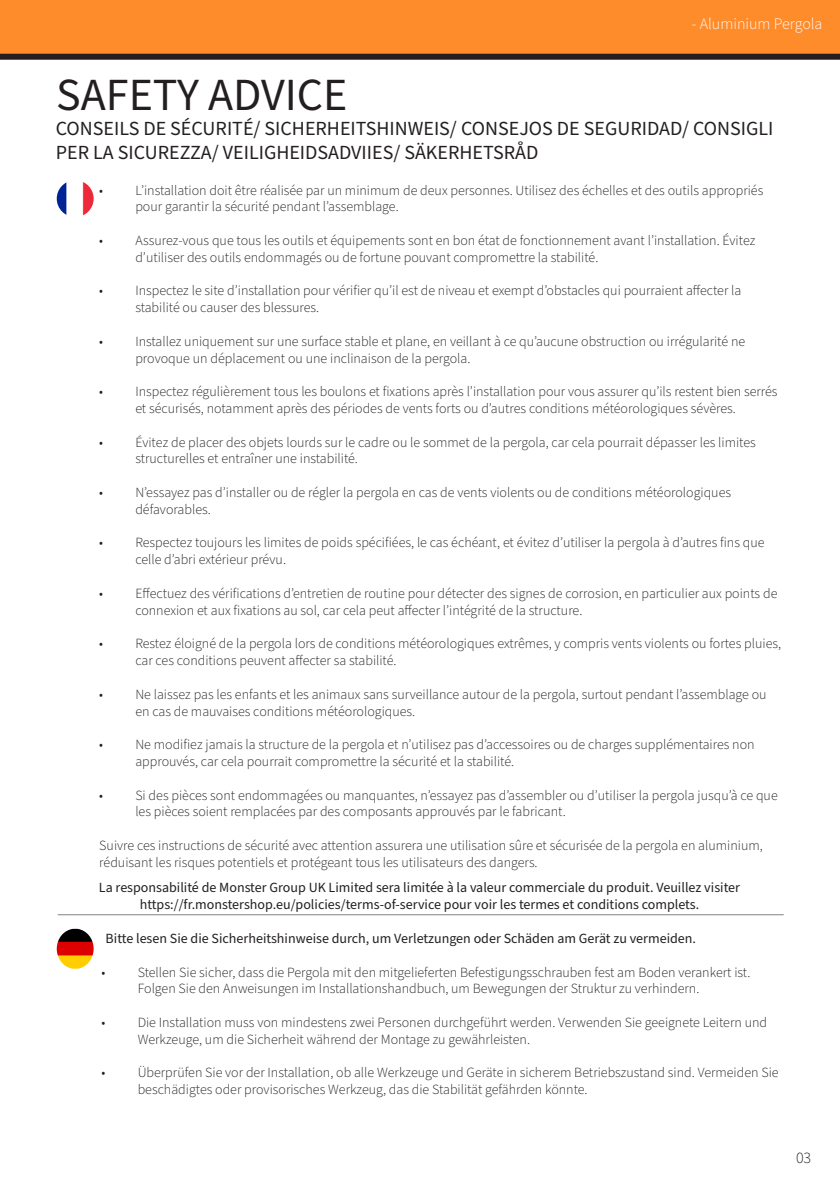
<style>
.page{position:relative;width:840px;height:1191px;background:#fff}
.page>*{position:absolute;margin:0;border:0;box-sizing:border-box;transform-origin:0 0}
.t1{font:46px "Source Sans Pro";color:#231f20}
.t2{font:20px/24px "Source Sans Pro";color:#231f20}
.t3{font:300 16px "Source Sans Pro";color:#fff}
.t4{font:300 16px "Source Sans Pro";color:#231f20}
.t5{font:300 14px/16.8px "Source Sans Pro";color:#231f20}
.t6{font:14px "Source Sans Pro";color:#231f20}
</style>
<div class="page">
<div style="left:0;top:0;width:839px;height:57px;background:#ff8c2b"></div>
<div style="left:0;top:54px;width:839px;height:6px;background:#231f20"></div>
<hr style="left:58px;top:914px;width:725px;height:1px;background:#000">
<img style="left:57px;top:182px;width:37px;height:34px">
<img style="left:57px;top:928px;width:37px;height:40px">
<p class="t3" style="left:691px;top:13px;width:132px">- Aluminium Pergola</p>
<p class="t1" style="left:56px;top:64px;width:292px">SAFETY ADVICE</p>
<p class="t2" style="left:56px;top:117px;width:718px">CONSEILS DE SÉCURITÉ/ SICHERHEITSHINWEIS/ CONSEJOS DE SEGURIDAD/ CONSIGLI<br>PER LA SICUREZZA/ VEILIGHEIDSADVIIES/ SÄKERHETSRÅD</p>
<p class="t5" style="left:135px;top:182px;width:629px;text-indent:-36px">• L’installation doit être réalisée par un minimum de deux personnes. Utilisez des échelles et des outils appropriés pour garantir la sécurité pendant l’assemblage.</p>
<p class="t5" style="left:135px;top:232px;width:621px;text-indent:-36px">• Assurez-vous que tous les outils et équipements sont en bon état de fonctionnement avant l’installation. Évitez d’utiliser des outils endommagés ou de fortune pouvant compromettre la stabilité.</p>
<p class="t5" style="left:135px;top:283px;width:607px;text-indent:-36px">• Inspectez le site d’installation pour vérifier qu’il est de niveau et exempt d’obstacles qui pourraient affecter la stabilité ou causer des blessures.</p>
<p class="t5" style="left:135px;top:333px;width:611px;text-indent:-36px">• Installez uniquement sur une surface stable et plane, en veillant à ce qu’aucune obstruction ou irrégularité ne provoque un déplacement ou une inclinaison de la pergola.</p>
<p class="t5" style="left:99px;top:383px;width:679px;text-align:center">• Inspectez régulièrement tous les boulons et fixations après l’installation pour vous assurer qu’ils restent bien serrés et sécurisés, notamment après des périodes de vents forts ou d’autres conditions météorologiques sévères.</p>
<p class="t5" style="left:135px;top:434px;width:621px;text-indent:-36px">• Évitez de placer des objets lourds sur le cadre ou le sommet de la pergola, car cela pourrait dépasser les limites structurelles et entraîner une instabilité.</p>
<p class="t5" style="left:135px;top:484px;width:597px;text-indent:-36px">• N’essayez pas d’installer ou de régler la pergola en cas de vents violents ou de conditions météorologiques défavorables.</p>
<p class="t5" style="left:135px;top:535px;width:630px;text-indent:-36px">• Respectez toujours les limites de poids spécifiées, le cas échéant, et évitez d’utiliser la pergola à d’autres fins que celle d’abri extérieur prévu.</p>
<p class="t5" style="left:135px;top:585px;width:643px;text-indent:-36px">• Effectuez des vérifications d’entretien de routine pour détecter des signes de corrosion, en particulier aux points de connexion et aux fixations au sol, car cela peut affecter l’intégrité de la structure.</p>
<p class="t5" style="left:135px;top:635px;width:647px;text-indent:-36px">• Restez éloigné de la pergola lors de conditions météorologiques extrêmes, y compris vents violents ou fortes pluies, car ces conditions peuvent affecter sa stabilité.</p>
<p class="t5" style="left:135px;top:686px;width:632px;text-indent:-36px">• Ne laissez pas les enfants et les animaux sans surveillance autour de la pergola, surtout pendant l’assemblage ou en cas de mauvaises conditions météorologiques.</p>
<p class="t5" style="left:135px;top:736px;width:620px;text-indent:-36px">• Ne modifiez jamais la structure de la pergola et n’utilisez pas d’accessoires ou de charges supplémentaires non approuvés, car cela pourrait compromettre la sécurité et la stabilité.</p>
<p class="t5" style="left:135px;top:787px;width:643px;text-indent:-36px">• Si des pièces sont endommagées ou manquantes, n’essayez pas d’assembler ou d’utiliser la pergola jusqu’à ce que les pièces soient remplacées par des composants approuvés par le fabricant.</p>
<p class="t5" style="left:99px;top:837px;width:664px">Suivre ces instructions de sécurité avec attention assurera une utilisation sûre et sécurisée de la pergola en aluminium, réduisant les risques potentiels et protégeant tous les utilisateurs des dangers.</p>
<p class="t6" style="left:99px;top:878px;width:642px">La responsabilité de Monster Group UK Limited sera limitée à la valeur commerciale du produit. Veuillez visiter</p>
<p class="t6" style="left:140px;top:894px;width:560px">https://fr.monstershop.eu/policies/terms-of-service pour voir les termes et conditions complets.</p>
<p class="t6" style="left:106px;top:929px;width:591px">Bitte lesen Sie die Sicherheitshinweise durch, um Verletzungen oder Schäden am Gerät zu vermeiden.</p>
<p class="t5" style="left:138px;top:964px;width:614px;text-indent:-36px">• Stellen Sie sicher, dass die Pergola mit den mitgelieferten Befestigungsschrauben fest am Boden verankert ist.<br>Folgen Sie den Anweisungen im Installationshandbuch, um Bewegungen der Struktur zu verhindern.</p>
<p class="t5" style="left:138px;top:1014px;width:630px;text-indent:-36px">• Die Installation muss von mindestens zwei Personen durchgeführt werden. Verwenden Sie geeignete Leitern und<br>Werkzeuge, um die Sicherheit während der Montage zu gewährleisten.</p>
<p class="t5" style="left:138px;top:1064px;width:642px;text-indent:-36px">• Überprüfen Sie vor der Installation, ob alle Werkzeuge und Geräte in sicherem Betriebszustand sind. Vermeiden Sie beschädigtes oder provisorisches Werkzeug, das die Stabilität gefährden könnte.</p>
<p class="t4" style="left:795px;top:1146px;width:17px">03</p>
</div>
